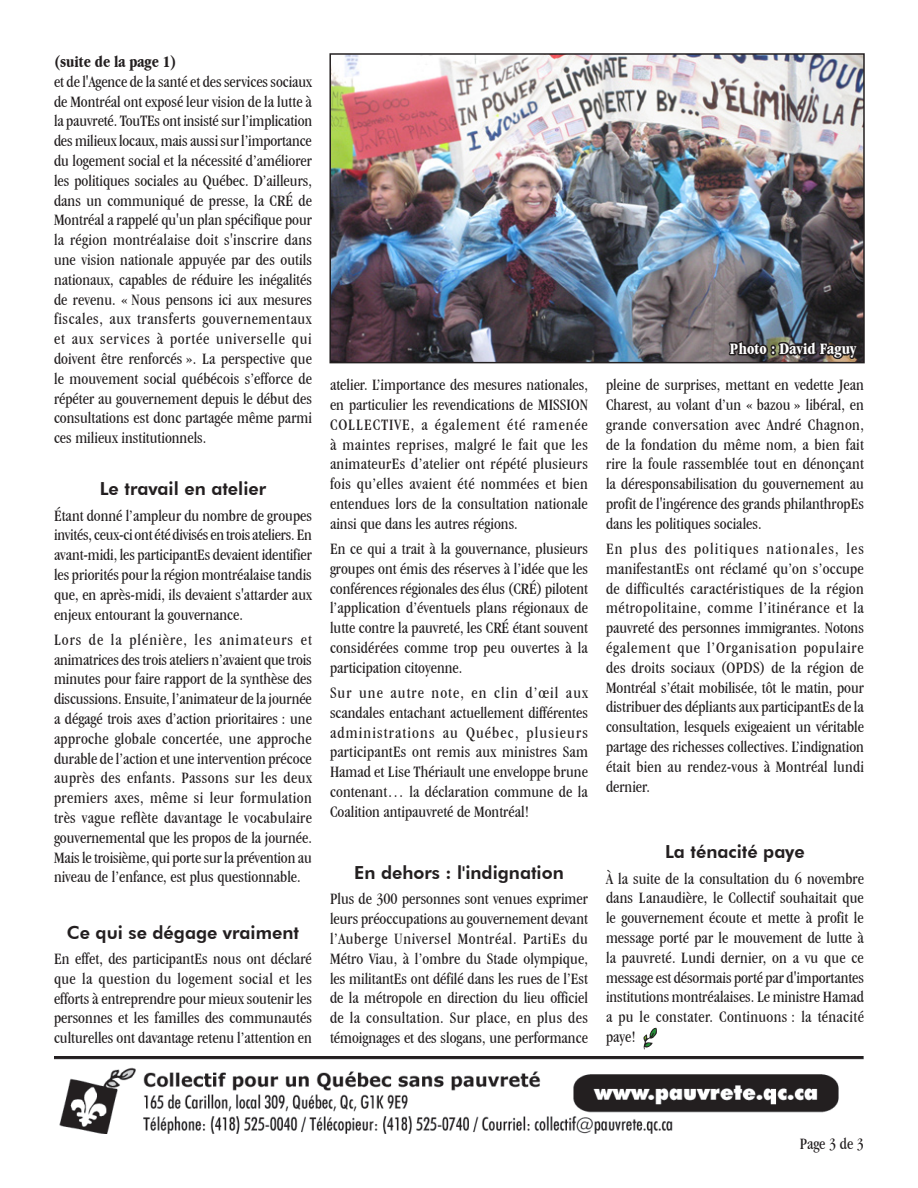
<style>
.page{position:relative;width:918px;height:1188px;background:#fff}
.page>*{position:absolute;margin:0;border:0;box-sizing:border-box;transform-origin:0 0}
.Intertitre{font:800 18px "Futura BT";color:#231f20}
.Texte_normal{font:condensed 16.5px/19.8px "Garamond IT Cby BT";color:#231f20;text-align:justify}
.Texte_normal-2{font:700 condensed 16.5px "Garamond IT Cby BT";letter-spacing:.01em;color:#fff}
.Texte_normal-3{font:700 condensed 16.5px "Garamond IT Cby BT";color:#231f20}
</style>
<div class="page">
<img style="left:54px;top:1056px;width:810px;height:78px">
<img style="left:332px;top:56px;width:530px;height:304px">
<div style="left:329px;top:53px;width:536px;height:310px;border:2px solid #231f20"></div>
<img style="left:727px;top:320px;width:134px;height:44px">
<svg style="left:643px;top:1027px;width:14px;height:23px"></svg>
<p class="Texte_normal-3" style="left:54px;top:51px;width:124px">(suite de la page 1)</p>
<p class="Texte_normal" style="left:54px;top:71px;width:260px">et de l'Agence de la santé et des services sociaux de Montréal ont exposé leur vision de la lutte à la pauvreté. TouTEs ont insisté sur l’implication des milieux locaux, mais aussi sur l’importance du logement social et la nécessité d’améliorer les politiques sociales au Québec. D’ailleurs, dans un communiqué de presse, la CRÉ de Montréal a rappelé qu'un plan spécifique pour la région montréalaise doit s'inscrire dans une vision nationale appuyée par des outils nationaux, capables de réduire les inégalités de revenu. « Nous pensons ici aux mesures fiscales, aux transferts gouvernementaux et aux services à portée universelle qui doivent être renforcés ». La perspective que le mouvement social québécois s’efforce de répéter au gouvernement depuis le début des consultations est donc partagée même parmi ces milieux institutionnels.</p>
<p class="Intertitre" style="left:100px;top:478px;width:168px">Le travail en atelier</p>
<p class="Texte_normal" style="left:54px;top:505px;width:260px">Étant donné l’ampleur du nombre de groupes invités, ceux-ci ont été divisés en trois ateliers. En avant-midi, les participantEs devaient identifier les priorités pour la région montréalaise tandis que, en après-midi, ils devaient s'attarder aux enjeux entourant la gouvernance.</p>
<p class="Texte_normal" style="left:54px;top:629px;width:260px">Lors de la plénière, les animateurs et animatrices des trois ateliers n’avaient que trois minutes pour faire rapport de la synthèse des discussions. Ensuite, l’animateur de la journée a dégagé trois axes d’action prioritaires : une approche globale concertée, une approche durable de l’action et une intervention précoce auprès des enfants. Passons sur les deux premiers axes, même si leur formulation très vague reflète davantage le vocabulaire gouvernemental que les propos de la journée.<br>Mais le troisième, qui porte sur la prévention au niveau de l’enfance, est plus questionnable.</p>
<p class="Intertitre" style="left:67px;top:921px;width:234px">Ce qui se dégage vraiment</p>
<p class="Texte_normal" style="left:54px;top:949px;width:260px">En effet, des participantEs nous ont déclaré que la question du logement social et les efforts à entreprendre pour mieux soutenir les personnes et les familles des communautés culturelles ont davantage retenu l’attention en</p>
<p class="Texte_normal" style="left:330px;top:375px;width:260px">atelier. L’importance des mesures nationales, en particulier les revendications de MISSION COLLECTIVE, a également été ramenée à maintes reprises, malgré le fait que les animateurEs d’atelier ont répété plusieurs fois qu’elles avaient été nommées et bien entendues lors de la consultation nationale ainsi que dans les autres régions.</p>
<p class="Texte_normal" style="left:330px;top:539px;width:260px">En ce qui a trait à la gouvernance, plusieurs groupes ont émis des réserves à l’idée que les conférences régionales des élus (CRÉ) pilotent l’application d’éventuels plans régionaux de lutte contre la pauvreté, les CRÉ étant souvent considérées comme trop peu ouvertes à la participation citoyenne.</p>
<p class="Texte_normal" style="left:330px;top:683px;width:260px">Sur une autre note, en clin d’œil aux scandales entachant actuellement différentes administrations au Québec, plusieurs participantEs ont remis aux ministres Sam Hamad et Lise Thériault une enveloppe brune contenant… la déclaration commune de la Coalition antipauvreté de Montréal!</p>
<p class="Intertitre" style="left:354px;top:862px;width:211px">En dehors : l'indignation</p>
<p class="Texte_normal" style="left:330px;top:889px;width:260px">Plus de 300 personnes sont venues exprimer leurs préoccupations au gouvernement devant l’Auberge Universel Montréal. PartiEs du Métro Viau, à l’ombre du Stade olympique, les militantEs ont défilé dans les rues de l’Est de la métropole en direction du lieu officiel de la consultation. Sur place, en plus des témoignages et des slogans, une performance</p>
<p class="Texte_normal-2" style="left:730px;top:339px;width:128px">Photo : David Faguy</p>
<p class="Texte_normal" style="left:606px;top:375px;width:260px">pleine de surprises, mettant en vedette Jean Charest, au volant d’un « bazou » libéral, en grande conversation avec André Chagnon, de la fondation du même nom, a bien fait rire la foule rassemblée tout en dénonçant la déresponsabilisation du gouvernement au profit de l'ingérence des grands philanthropEs dans les politiques sociales.</p>
<p class="Texte_normal" style="left:606px;top:539px;width:259px">En plus des politiques nationales, les manifestantEs ont réclamé qu’on s’occupe de difficultés caractéristiques de la région métropolitaine, comme l’itinérance et la pauvreté des personnes immigrantes. Notons également que l’Organisation populaire des droits sociaux (OPDS) de la région de Montréal s’était mobilisée, tôt le matin, pour distribuer des dépliants aux participantEs de la consultation, lesquels exigeaient un véritable partage des richesses collectives. L’indignation était bien au rendez-vous à Montréal lundi dernier.</p>
<p class="Intertitre" style="left:665px;top:841px;width:141px">La ténacité paye</p>
<p class="Texte_normal" style="left:606px;top:868px;width:260px">À la suite de la consultation du 6 novembre dans Lanaudière, le Collectif souhaitait que le gouvernement écoute et mette à profit le message porté par le mouvement de lutte à la pauvreté. Lundi dernier, on a vu que ce message est désormais porté par d'importantes institutions montréalaises. Le ministre Hamad a pu le constater. Continuons : la ténacité paye!</p>
<p class="Texte_normal" style="left:800px;top:1133px;width:66px">Page 3 de 3</p>
</div>
